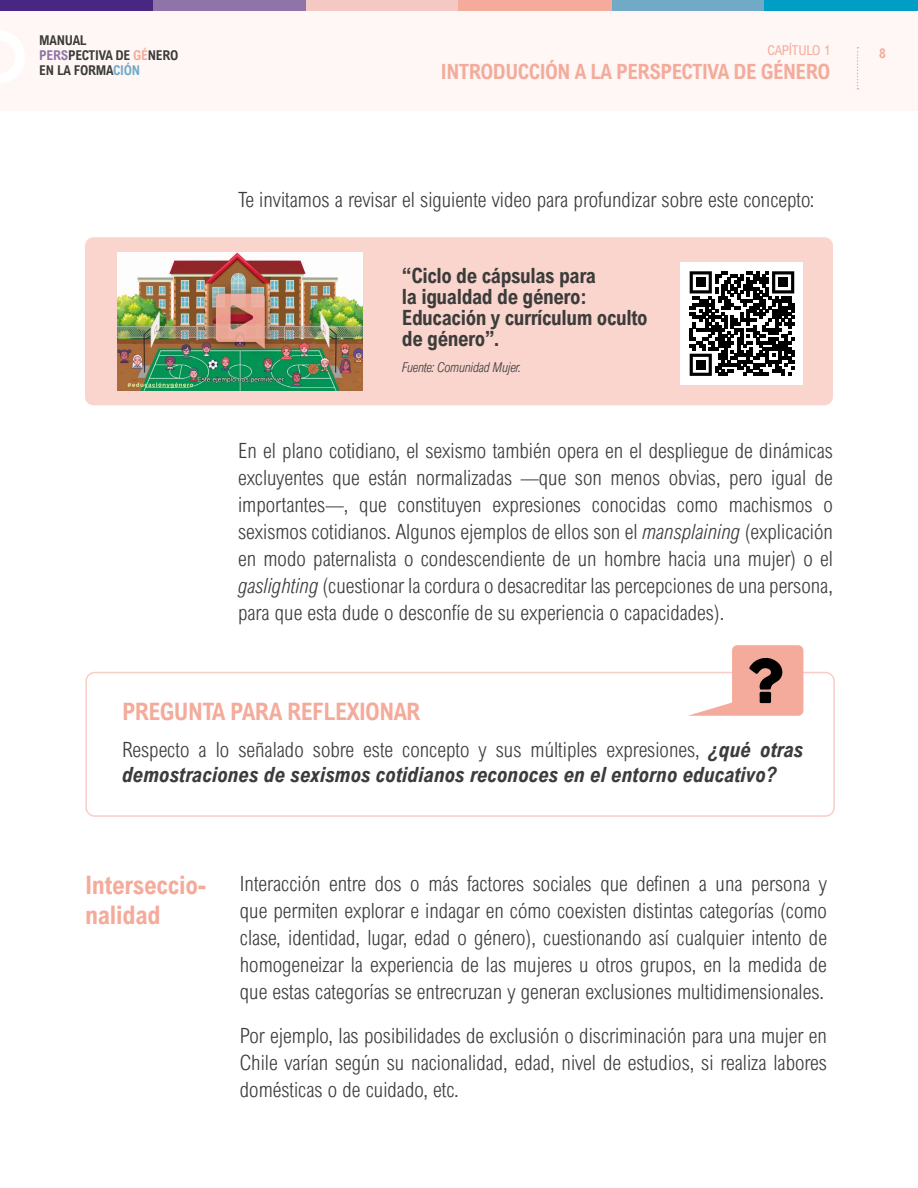
<style>
.page{position:relative;width:918px;height:1188px;background:#fff}
.page>*{position:absolute;margin:0;border:0;box-sizing:border-box;transform-origin:0 0}
.t1{font:700 25.5px/30px "Arial Nova Cond";letter-spacing:-.01em;color:#f4ab9b}
.t2{font:700 24px "Arial Nova Cond";letter-spacing:-.025em;color:#f4ab9b}
.t3{font:300 21px/27px "Arial Nova Cond";color:#3c3c3b;text-align:justify}
.t4{font:italic 700 21px/25.5px "Arial Nova Cond";color:#3c3c3b}
.t5{font:700 21px/21px "Arial Nova Cond";letter-spacing:-.02em;color:#3c3c3b}
.t6{font:700 21px "Arial Nova Cond";letter-spacing:-.025em;color:#f4ab9b}
.t7{font:700 13.5px/15px "Arial Nova Cond";letter-spacing:-.02em;color:#3c3c3b}
.t8{font:italic 300 13.5px "Arial Nova Cond";letter-spacing:-.02em;color:#3c3c3b}
.t9{font:13.5px "Arial Nova Cond";letter-spacing:-.025em;color:#f4ab9b}
.t10{font:700 13.5px "Arial Nova Cond";color:#f4ab9b}
.s1{color:#8e74a8}
.s2{color:#f4ab9b}
.s3{color:#70aac7}
.s4{font-style:italic}
.s5{font-weight:300;font-style:normal}
</style>
<div class="page">
<div style="left:0;top:0;width:918px;height:111px;background:#fef7f5"></div>
<svg style="left:857px;top:47px;width:2px;height:42px"></svg>
<div style="left:305px;top:0;width:153px;height:10px;background:#f4c8c3"></div>
<div style="left:152px;top:0;width:154px;height:10px;background:#8e74a8"></div>
<div style="left:611px;top:0;width:154px;height:10px;background:#70aac7"></div>
<div style="left:458px;top:0;width:154px;height:10px;background:#f4ab9b"></div>
<div style="left:765px;top:0;width:153px;height:10px;background:#009dc5"></div>
<div style="left:0;top:0;width:152px;height:10px;background:#472781"></div>
<div style="left:85px;top:672px;width:750px;height:145px;border:2px solid #f9cec5;border-radius:9px"></div>
<div style="left:85px;top:237px;width:748px;height:168px;background:#f9d5cd;border-radius:9px"></div>
<img style="left:118px;top:252px;width:245px;height:138px">
<div style="left:681px;top:262px;width:122px;height:122px;background:#fff"></div>
<svg style="left:689px;top:271px;width:105px;height:105px"></svg>
<div style="left:696px;top:360px;width:10px;height:10px;background:#000"></div>
<svg style="left:688px;top:645px;width:115px;height:71px"></svg>
<div style="left:202px;top:279px;width:77px;height:82px;background:#000;opacity:.52"></div>
<svg style="left:216px;top:294px;width:49px;height:55px;background:#d08e7d"></svg>
<p class="t7" style="left:39px;top:33px;width:141px">MANUAL<br><span class="s1">PERS</span>PECTIVA DE <span class="s2">GÉ</span>NERO<br>EN LA FORMA<span class="s3">CIÓN</span></p>
<p class="t9" style="left:768px;top:42px;width:64px">CAPÍTULO 1</p>
<p class="t6" style="left:441px;top:59px;width:391px">INTRODUCCIÓN A LA PERSPECTIVA DE GÉNERO</p>
<p class="t3" style="left:238px;top:185px;width:578px">Te invitamos a revisar el siguiente video para profundizar sobre este concepto:</p>
<p class="t5" style="left:402px;top:264px;width:247px">“Ciclo de cápsulas para<br>la igualdad de género:<br>Educación y currículum oculto de género”.</p>
<p class="t8" style="left:402px;top:359px;width:121px">Fuente: Comunidad Mujer.</p>
<p class="t3" style="left:238px;top:437px;width:596px">En el plano cotidiano, el sexismo también opera en el despliegue de dinámicas excluyentes que están normalizadas —que son menos obvias, pero igual de importantes—, que constituyen expresiones conocidas como machismos o sexismos cotidianos. Algunos ejemplos de ellos son el <span class="s4">mansplaining</span> (explicación en modo paternalista o condescendiente de un hombre hacia una mujer) o el <span class="s4">gaslighting</span> (cuestionar la cordura o desacreditar las percepciones de una persona, para que esta dude o desconfíe de su experiencia o capacidades).</p>
<p class="t2" style="left:122px;top:696px;width:300px">PREGUNTA PARA REFLEXIONAR</p>
<p class="t4" style="left:122px;top:736px;width:683px"><span class="s5">Respecto a lo señalado sobre este concepto y sus múltiples expresiones,</span> ¿qué otras demostraciones de sexismos cotidianos reconoces en el entorno educativo?</p>
<p class="t1" style="left:85px;top:870px;width:123px">Interseccio&shy;nalidad</p>
<p class="t3" style="left:240px;top:870px;width:589px">Interacción entre dos o más factores sociales que definen a una persona y que permiten explorar e indagar en cómo coexisten distintas categorías (como clase, identidad, lugar, edad o género), cuestionando así cualquier intento de homogeneizar la experiencia de las mujeres u otros grupos, en la medida de que estas categorías se entrecruzan y generan exclusiones multidimensionales.</p>
<p class="t3" style="left:240px;top:1022px;width:589px">Por ejemplo, las posibilidades de exclusión o discriminación para una mujer en Chile varían según su nacionalidad, edad, nivel de estudios, si realiza labores domésticas o de cuidado, etc.</p>
<p class="t10" style="left:879px;top:44px;width:8px">8</p>
</div>
